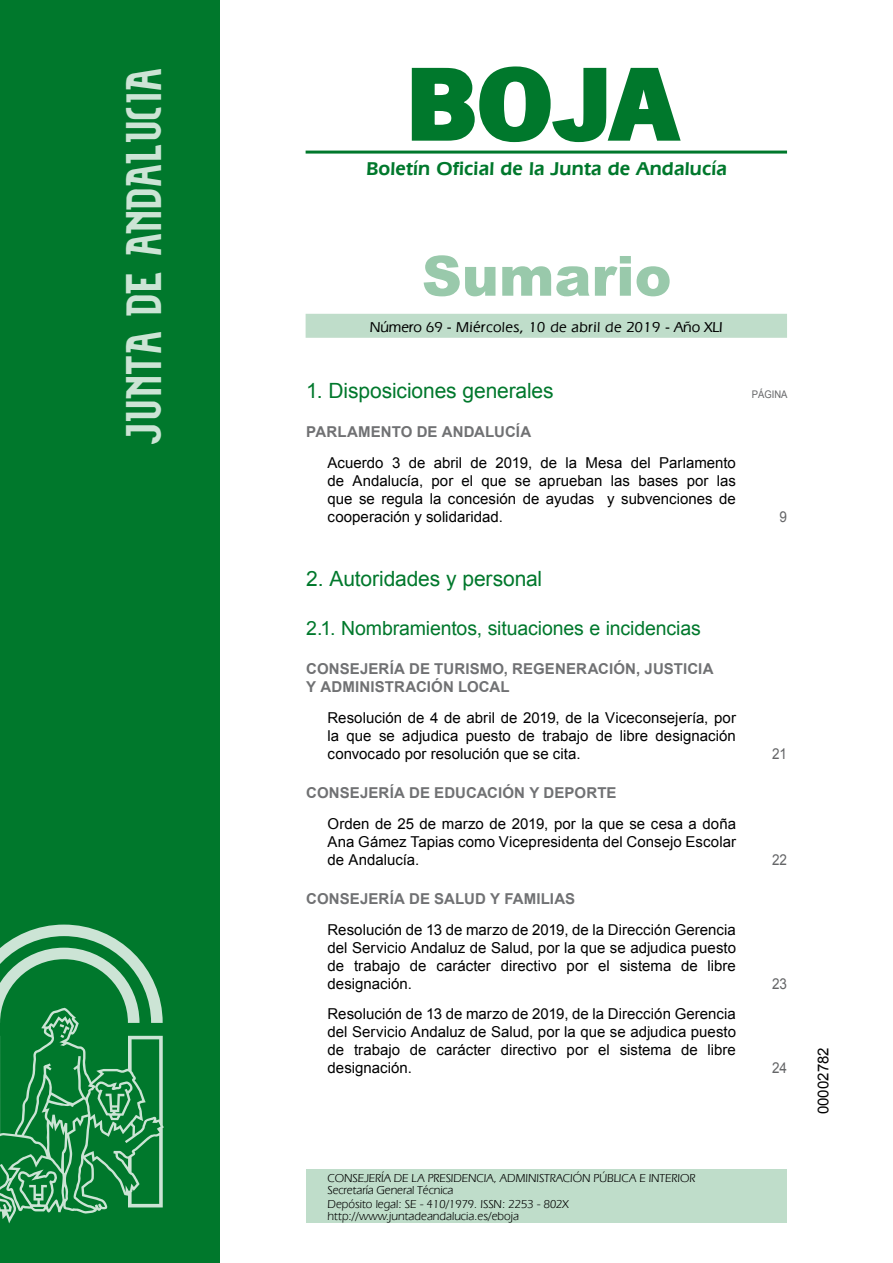
<style>
.page{position:relative;width:893px;height:1263px;background:#fff}
.page>*{position:absolute;margin:0;border:0;box-sizing:border-box;transform-origin:0 0}
.t1{font:700 105px "News Got T";color:#00782c;scale:1.14 1}
.t2{font:900 55.5px "Arial";color:#99c9ab}
.t3{font:27px "Alfabeto Andaluz Nuevo";color:#cce4d5}
.t4{font:21px "Arial";letter-spacing:-.005em;color:#00782c}
.t5{font:19.5px "Arial";letter-spacing:-.01em;color:#00782c}
.t6{font:600 19.5px "Eras IT Cby BT";letter-spacing:.01em;color:#00782c}
.t7{font:15px/18px "Arial";color:#000;text-align:justify}
.t8{font:700 15px/18px "Arial";letter-spacing:.01em;color:#707173}
.t9{font:500 15px "Eras IT Cby BT";letter-spacing:.025em;color:#000}
.t10{font:15px "Arial";color:#646567;scale:.9 1}
.t11{font:12px/12px "Eras IT Cby BT";letter-spacing:-.01em;color:#000}
.t12{font:10.5px "Arial";color:#646567;scale:.9 1}
</style>
<div class="page">
<hr style="left:305px;top:151px;width:482px;height:3px;background:#00782c">
<div style="left:305px;top:314px;width:482px;height:24px;background:#bfddca"></div>
<div style="left:0;top:0;width:219px;height:1263px;background:#00782c"></div>
<svg style="left:0;top:925px;width:164px;height:298px"></svg>
<svg style="left:411px;top:66px;width:270px;height:77px"></svg>
<div style="left:306px;top:1169px;width:481px;height:54px;background:#bfddca"></div>
<h3 class="t3" style="left:136px;top:446px;width:379px;rotate:-90deg">JUNTA DE ANDALUCIA</h3>
<h1 class="t1" style="left:405px;top:42px;width:240px">BOJA</h1>
<h3 class="t6" style="left:366px;top:157px;width:362px">Boletín Oficial de la Junta de Andalucía</h3>
<h2 class="t2" style="left:422px;top:236px;width:251px">Sumario</h2>
<p class="t9" style="left:369px;top:317px;width:354px">Número 69 - Miércoles, 10 de abril de 2019 - Año XLI</p>
<h3 class="t4" style="left:306px;top:377px;width:249px">1. Disposiciones generales</h3>
<p class="t12" style="left:751px;top:388px;width:41px">PÁGINA</p>
<p class="t8" style="left:306px;top:424px;width:226px">PARLAMENTO DE ANDALUCÍA</p>
<p class="t7" style="left:327px;top:454px;width:410px">Acuerdo 3 de abril de 2019, de la Mesa del Parlamento de Andalucía, por el que se aprueban las bases por las que se regula la concesión de ayudas y subvenciones de cooperación y solidaridad.</p>
<p class="t10" style="left:779px;top:507px;width:10px">9</p>
<h3 class="t4" style="left:306px;top:565px;width:237px">2. Autoridades y personal</h3>
<h3 class="t5" style="left:306px;top:615px;width:396px">2.1. Nombramientos, situaciones e incidencias</h3>
<p class="t8" style="left:306px;top:660px;width:408px">CONSEJERÍA DE TURISMO, REGENERACIÓN, JUSTICIA<br>Y ADMINISTRACIÓN LOCAL</p>
<p class="t7" style="left:327px;top:708px;width:410px">Resolución de 4 de abril de 2019, de la Viceconsejería, por la que se adjudica puesto de trabajo de libre designación convocado por resolución que se cita.</p>
<p class="t8" style="left:306px;top:784px;width:312px">CONSEJERÍA DE EDUCACIÓN Y DEPORTE</p>
<p class="t7" style="left:327px;top:814px;width:410px">Orden de 25 de marzo de 2019, por la que se cesa a doña Ana Gámez Tapias como Vicepresidenta del Consejo Escolar de Andalucía.</p>
<p class="t8" style="left:306px;top:890px;width:270px">CONSEJERÍA DE SALUD Y FAMILIAS</p>
<p class="t7" style="left:327px;top:921px;width:410px">Resolución de 13 de marzo de 2019, de la Dirección Gerencia del Servicio Andaluz de Salud, por la que se adjudica puesto de trabajo de carácter directivo por el sistema de libre designación.</p>
<p class="t7" style="left:327px;top:1005px;width:410px">Resolución de 13 de marzo de 2019, de la Dirección Gerencia del Servicio Andaluz de Salud, por la que se adjudica puesto de trabajo de carácter directivo por el sistema de libre designación.</p>
<p class="t10" style="left:772px;top:743px;width:18px">21</p>
<p class="t10" style="left:772px;top:850px;width:18px">22</p>
<p class="t10" style="left:772px;top:974px;width:18px">23</p>
<p class="t10" style="left:772px;top:1058px;width:18px">24</p>
<p class="t11" style="left:327px;top:1171px;width:369px">CONSEJERÍA DE LA PRESIDENCIA, ADMINISTRACIÓN PÚBLICA E INTERIOR<br>Secretaría General Técnica</p>
<p class="t11" style="left:327px;top:1198px;width:243px">Depósito legal: SE - 410/1979. ISSN: 2253 - 802X http://www.juntadeandalucia.es/eboja</p>
<p class="t7" style="left:814px;top:1114px;width:68px;rotate:-90deg">00002782</p>
</div>
